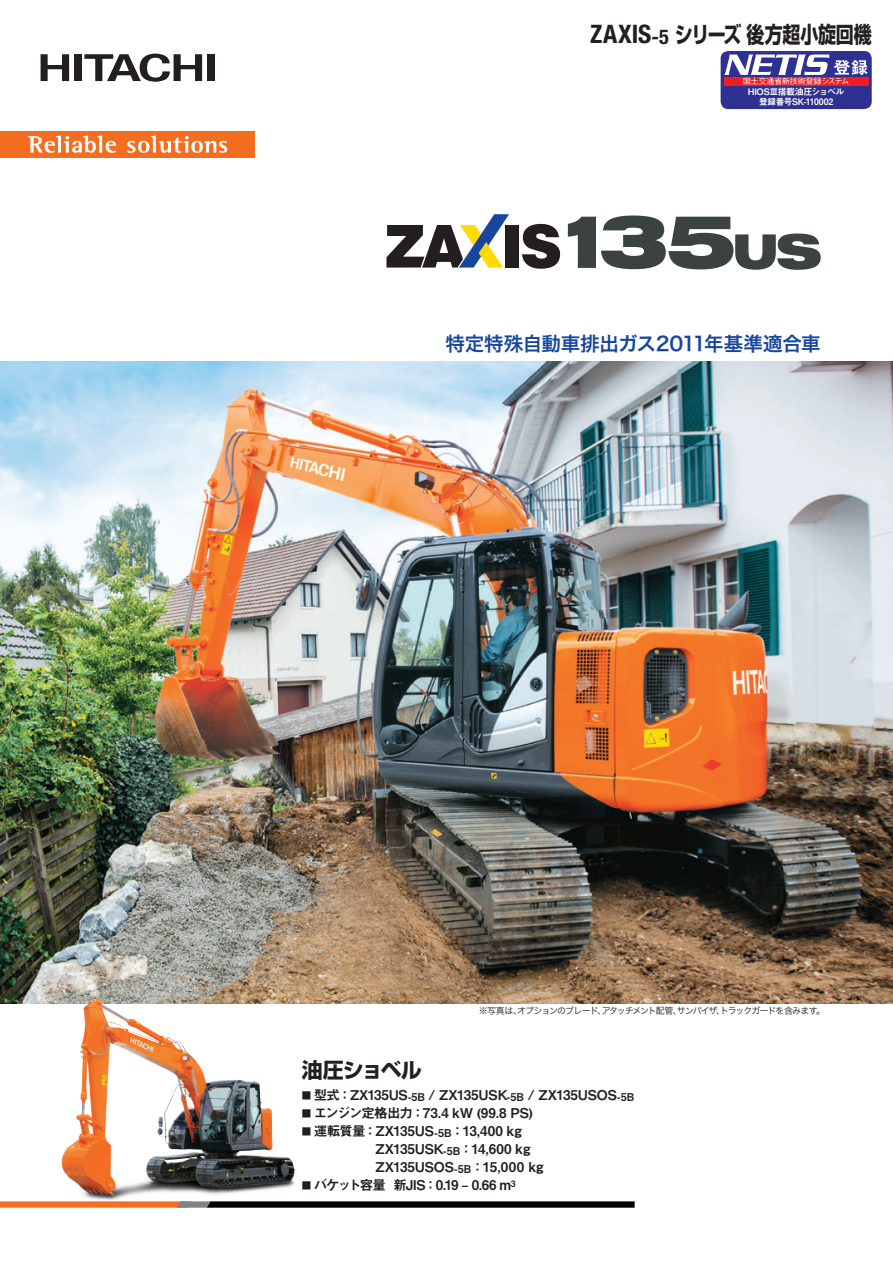
<style>
.page{position:relative;width:893px;height:1263px;background:#fff}
.page>*{position:absolute;margin:0;border:0;box-sizing:border-box;transform-origin:0 0}
.t1{font:700 22.5px "Shin Go Pro";letter-spacing:-.015em;color:#231f20;scale:.8 1}
.t2{font:700 21px "Shin Go Pro";letter-spacing:-.045em;color:#231f20}
.t3{font:19.5px "Hira Kaku Pro W6";letter-spacing:-.015em;color:#18469d}
.t4{font:13.5px/18px "Midashi Go Pro MB31";letter-spacing:-.02em;color:#231f20}
.t5{font:13.5px "Midashi Go Pro MB31";letter-spacing:-.065em;color:#231f20}
.t6{font:13.5px "Midashi Go Pro MB31";letter-spacing:-.08em;color:#231f20}
.t7{font:9px "Hira Kaku Pro W3";letter-spacing:-.11em;color:#231f20}
.t8{font:9px/9.9px "Midashi Go Pro MB31";letter-spacing:-.045em;color:#fff;text-align:center}
.t9{font:500 7.8px "Gothic BBB Pro";letter-spacing:-.06em;color:#fff;scale:1.05 1}
.s1{font-family:"Helvetica Neue";font-stretch:condensed;font-size:25.5px}
.s2{font-family:"Helvetica Neue";font-stretch:condensed;font-size:20.4px}
.s3{font-size:9.45px}
.s4{font-size:10.8px}
</style>
<div class="page">
<img style="left:0;top:361px;width:893px;height:642px">
<img style="left:62px;top:999px;width:240px;height:201px">
<svg style="left:0;top:1201px;width:635px;height:7px;background:#5c3a27"></svg>
<div style="left:208px;top:54px;width:7px;height:27px;background:#231f20"></div>
<div style="left:75px;top:54px;width:7px;height:27px;background:#231f20"></div>
<svg style="left:84px;top:54px;width:118px;height:28px"></svg>
<div style="left:0;top:131px;width:255px;height:27px;background:#f36e21"></div>
<svg style="left:41px;top:54px;width:28px;height:27px"></svg>
<svg style="left:28px;top:136px;width:88px;height:17px"></svg>
<svg style="left:127px;top:136px;width:100px;height:17px"></svg>
<svg style="left:522px;top:224px;width:38px;height:45px"></svg>
<div style="left:505px;top:225px;width:14px;height:43px;background:#231f20"></div>
<svg style="left:386px;top:214px;width:123px;height:54px"></svg>
<svg style="left:568px;top:215px;width:253px;height:55px"></svg>
<div style="left:721px;top:51px;width:151px;height:58px;background:#2e3092;border-radius:8px"></div>
<svg style="left:724px;top:55px;width:144px;height:20px"></svg>
<div style="left:724px;top:77px;width:144px;height:9px;background:#ee1d23"></div>
<h1 class="t1" style="left:590px;top:16px;width:353px"><span class="s1">ZAXIS</span><span class="s2">-5</span> シリーズ 後方超小旋回機</h1>
<p class="t9" style="left:743px;top:75px;width:103px">国土交通省新技術登録システム</p>
<p class="t8" style="left:748px;top:86px;width:98px">HIOSⅢ搭載油圧ショベル登録番号SK-110002</p>
<h3 class="t3" style="left:446px;top:326px;width:377px">特定特殊自動車排出ガス2011年基準適合車</h3>
<p class="t7" style="left:479px;top:1002px;width:348px">※写真は、オプションのブレード、アタッチメント配管、サンバイザ、トラックガードを含みます。</p>
<h2 class="t2" style="left:302px;top:1053px;width:121px">油圧ショベル</h2>
<p class="t4" style="left:302px;top:1085px;width:334px"><span class="s3">■</span> 型式：ZX135US<span class="s4">-5B</span> / ZX135USK<span class="s4">-5B</span> / ZX135USOS<span class="s4">-5B</span></p>
<p class="t5" style="left:302px;top:1102px;width:232px"><span class="s3">■</span> エンジン定格出力：73.4 kW (99.8 PS)</p>
<p class="t4" style="left:375px;top:1121px;width:170px;text-indent:-73px"><span class="s3">■</span> 運転質量：ZX135US<span class="s4">-5B</span>：13,400 kg<br>ZX135USK<span class="s4">-5B</span>：14,600 kg<br>ZX135USOS<span class="s4">-5B</span>：15,000 kg</p>
<p class="t6" style="left:302px;top:1174px;width:215px"><span class="s3">■</span> バケット容量 新JIS：0.19 – 0.66 m<sup>3</sup></p>
</div>
